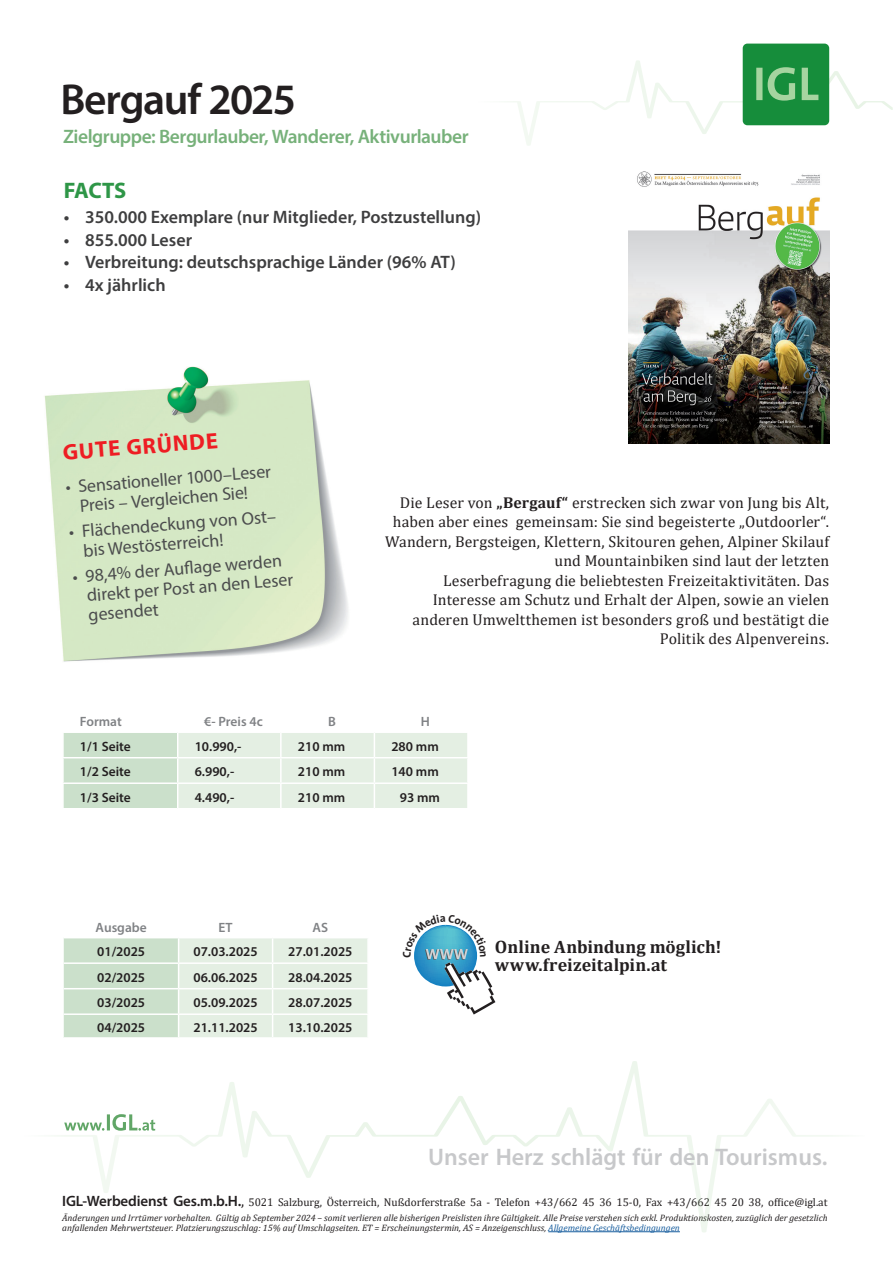
<style>
.page{position:relative;width:893px;height:1263px;background:#fff}
.page>*{position:absolute;margin:0;border:0;box-sizing:border-box;transform-origin:0 0}
.Head_schwarz{font:600 43.5px "Myriad Pro";letter-spacing:-.03em;color:#231f20}
.t1{font:600 24px "Myriad Pro";color:#c7c8ca}
.t2{font:700 22.5px "Myriad Pro";color:#ee1d23}
.Facts{font:700 22.5px "Myriad Pro";letter-spacing:-.015em;color:#2e9647}
.Head_schwarz-2{font:600 19.5px "Myriad Pro";letter-spacing:-.025em;color:#77b17a}
.t3{font:18px/19.5px "Myriad Pro";color:#4b4c4d}
.t4{font:600 18px "Myriad Pro";color:#3e3e3f}
.Tabinfo_Zusatz{font:700 18px "Cambria";letter-spacing:.005em;color:#231f20}
.Fließ{font:15.75px/19.5px "Cambria";letter-spacing:.005em;color:#231f20;text-align:right}
.t5{font:600 13.5px "Myriad Pro";color:#231f20}
.t6{font:600 13.5px "Myriad Pro";color:#808285}
.t7{font:11.25px "Cambria";color:#231f20}
.t8{font:italic 9.3px/10.5px "Cambria";color:#231f20}
.s1{font-weight:700}
.s2{font-family:"Myriad Pro";font-weight:600;font-size:15px}
.s3{font-size:15px}
.s4{color:#175d9e}
</style>
<div class="page">
<svg style="left:57px;top:1061px;width:779px;height:171px"></svg>
<div style="left:743px;top:44px;width:86px;height:81px;background:#168d3b;border-radius:5px"></div>
<svg style="left:510px;top:60px;width:383px;height:85px"></svg>
<img style="left:44px;top:366px;width:304px;height:296px">
<svg style="left:64px;top:938px;width:304px;height:100px;background:#dceadc"></svg>
<hr style="left:179px;top:962px;width:94px;height:2px;background:#fff">
<img style="left:629px;top:171px;width:200px;height:273px">
<svg style="left:63px;top:733px;width:404px;height:75px;background:#deebdd"></svg>
<svg style="left:414px;top:924px;width:81px;height:90px"></svg>
<p class="Head_schwarz" style="left:60px;top:72px;width:237px">Bergauf 2025</p>
<p class="Head_schwarz-2" style="left:63px;top:124px;width:407px">Zielgruppe: Bergurlauber, Wanderer, Aktivurlauber</p>
<p class="Facts" style="left:64px;top:175px;width:64px">FACTS</p>
<p class="t4" style="left:64px;top:206px;width:419px">• 350.000 Exemplare (nur Mitglieder, Postzustellung)</p>
<p class="t4" style="left:64px;top:228px;width:130px">• 855.000 Leser</p>
<p class="t4" style="left:64px;top:251px;width:394px">• Verbreitung: deutschsprachige Länder (96% AT)</p>
<p class="t4" style="left:64px;top:273px;width:103px">• 4x jährlich</p>
<p class="t2" style="left:62px;top:438px;width:157px;rotate:-5deg">GUTE GRÜNDE</p>
<p class="t3" style="left:78px;top:475px;width:194px;text-indent:-13px;rotate:-4deg">• Sensationeller 1000–Leser<br>Preis – Vergleichen Sie!</p>
<p class="t3" style="left:81px;top:520px;width:196px;text-indent:-13px;rotate:-4deg">• Flächendeckung von Ost– bis Westösterreich!</p>
<p class="t3" style="left:85px;top:565px;width:208px;text-indent:-13px;rotate:-4deg">• 98,4% der Aufl age werden direkt per Post an den Leser gesendet</p>
<p class="Fließ" style="left:385px;top:492px;width:446px">Die Leser von <span class="s1">„Bergauf“</span> erstrecken sich zwar von Jung bis Alt, haben aber eines gemeinsam: Sie sind begeisterte „Outdoorler“.<br>Wandern, Bergsteigen, Klettern, Skitouren gehen, Alpiner Skilauf und Mountainbiken sind laut der letzten<br>Leserbefragung die beliebtesten Freizeitaktivitäten. Das Interesse am Schutz und Erhalt der Alpen, sowie an vielen anderen Umweltthemen ist besonders groß und bestätigt die Politik des Alpenvereins.</p>
<p class="t6" style="left:80px;top:713px;width:43px">Format</p>
<p class="t6" style="left:204px;top:713px;width:60px">€- Preis 4c</p>
<p class="t6" style="left:328px;top:713px;width:9px">B</p>
<p class="t6" style="left:421px;top:713px;width:11px">H</p>
<p class="t5" style="left:80px;top:737px;width:52px">1/1 Seite</p>
<p class="t5" style="left:195px;top:737px;width:48px">10.990,-</p>
<p class="t5" style="left:298px;top:737px;width:49px">210 mm</p>
<p class="t5" style="left:391px;top:737px;width:49px">280 mm</p>
<p class="t5" style="left:80px;top:763px;width:52px">1/2 Seite</p>
<p class="t5" style="left:195px;top:763px;width:41px">6.990,-</p>
<p class="t5" style="left:298px;top:763px;width:49px">210 mm</p>
<p class="t5" style="left:391px;top:763px;width:49px">140 mm</p>
<p class="t5" style="left:80px;top:788px;width:52px">1/3 Seite</p>
<p class="t5" style="left:195px;top:788px;width:41px">4.490,-</p>
<p class="t5" style="left:298px;top:788px;width:49px">210 mm</p>
<p class="t5" style="left:400px;top:788px;width:42px">93 mm</p>
<p class="t6" style="left:96px;top:918px;width:53px">Ausgabe</p>
<p class="t6" style="left:218px;top:918px;width:16px">ET</p>
<p class="t6" style="left:313px;top:918px;width:17px">AS</p>
<p class="t5" style="left:97px;top:943px;width:49px">01/2025</p>
<p class="t5" style="left:193px;top:943px;width:66px">07.03.2025</p>
<p class="t5" style="left:288px;top:943px;width:66px">27.01.2025</p>
<p class="t5" style="left:97px;top:968px;width:49px">02/2025</p>
<p class="t5" style="left:193px;top:968px;width:66px">06.06.2025</p>
<p class="t5" style="left:288px;top:968px;width:66px">28.04.2025</p>
<p class="t5" style="left:97px;top:994px;width:49px">03/2025</p>
<p class="t5" style="left:193px;top:994px;width:66px">05.09.2025</p>
<p class="t5" style="left:288px;top:994px;width:66px">28.07.2025</p>
<p class="t5" style="left:97px;top:1018px;width:49px">04/2025</p>
<p class="t5" style="left:193px;top:1018px;width:66px">21.11.2025</p>
<p class="t5" style="left:288px;top:1018px;width:66px">13.10.2025</p>
<p class="Tabinfo_Zusatz" style="left:495px;top:934px;width:228px">Online Anbindung möglich!</p>
<p class="Tabinfo_Zusatz" style="left:495px;top:952px;width:174px">www.freizeitalpin.at</p>
<h2 class="t1" style="left:428px;top:1141px;width:401px">Unser Herz schlägt für den Tourismus.</h2>
<p class="t7" style="left:62px;top:1195px;width:767px"><span class="s2">IGL-Werbedienst Ges.m.b.H.</span><span class="s3">,</span> 5021 Salzburg, Österreich, Nußdorferstraße 5a - Telefon +43/662 45 36 15-0, Fax +43/662 45 20 38, office@igl.at</p>
<p class="t8" style="left:62px;top:1212px;width:767px">Änderungen und Irrtümer vorbehalten. Gültig ab September 2024 – somit verlieren alle bisherigen Preislisten ihre Gültigkeit. Alle Preise verstehen sich exkl. Produktionskosten, zuzüglich der gesetzlich anfallenden Mehrwertsteuer. Platzierungszuschlag: 15% auf Umschlagseiten. ET = Erscheinungstermin, AS = Anzeigenschluss, <span class="s4">Allgemeine Geschäftsbedingungen</span></p>
</div>
